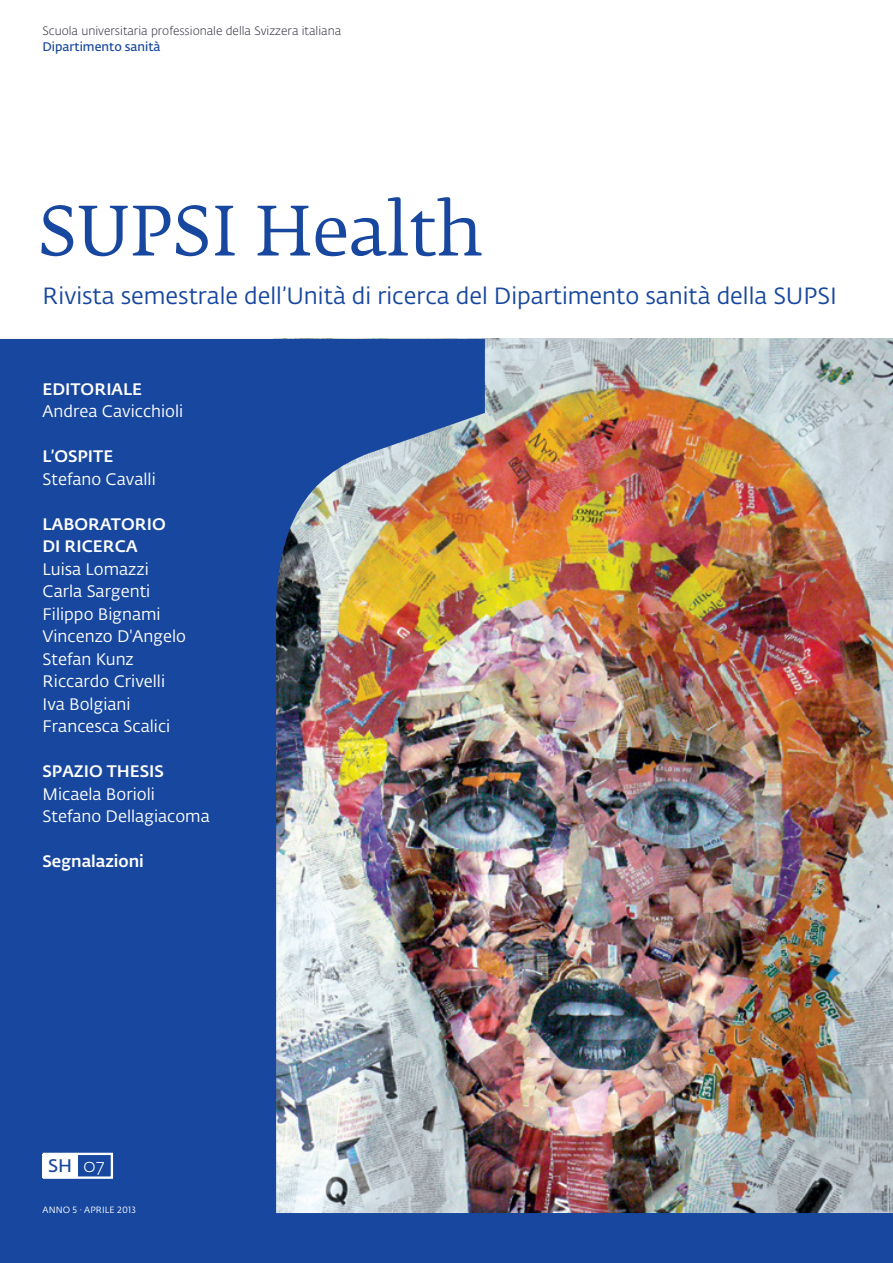
<style>
.page{position:relative;width:893px;height:1263px;background:#fff}
.page>*{position:absolute;margin:0;border:0;box-sizing:border-box;transform-origin:0 0}
.t1{font:67.5px "SUPSI Fedra Serif";color:#17479e}
.t2{font:23.25px "SUPSI Fedra Sans";color:#17479e}
.t3{font:600 18px "SUPSI Fedra Sans";color:#17479e}
.t4{font:16.5px/22.5px "SUPSI Fedra Sans";color:#fff}
.t5{font:500 16.5px/22.5px "SUPSI Fedra Sans";color:#fff}
.t6{font:600 12.3px "SUPSI Fedra Sans";color:#17479e}
.t7{font:300 12px "SUPSI Fedra Sans";color:#30343d}
.t8{font:9px "SUPSI Fedra Sans";letter-spacing:.01em;color:#fff}
.s1{font-weight:300;font-size:18.3px;color:#fff}
</style>
<div class="page">
<img style="left:0;top:339px;width:893px;height:924px">
<div style="left:43px;top:1154px;width:35px;height:24px;background:#fff"></div>
<div style="left:43px;top:1153px;width:70px;height:26px;border:2px solid #fff"></div>
<p class="t7" style="left:43px;top:23px;width:300px">Scuola universitaria professionale della Svizzera italiana</p>
<p class="t6" style="left:43px;top:40px;width:119px">Dipartimento sanità</p>
<h1 class="t1" style="left:38px;top:185px;width:446px">SUPSI Health</h1>
<h2 class="t2" style="left:43px;top:282px;width:796px">Rivista semestrale dell’Unità di ricerca del Dipartimento sanità della SUPSI</h2>
<p class="t5" style="left:43px;top:378px;width:101px">EDITORIALE</p>
<p class="t4" style="left:43px;top:401px;width:142px">Andrea Cavicchioli</p>
<p class="t5" style="left:43px;top:445px;width:72px">L’OSPITE</p>
<p class="t4" style="left:43px;top:468px;width:115px">Stefano Cavalli</p>
<p class="t5" style="left:43px;top:513px;width:125px">LABORATORIO<br>DI RICERCA</p>
<p class="t4" style="left:43px;top:558px;width:145px">Luisa Lomazzi<br>Carla Sargenti<br>Filippo Bignami<br>Vincenzo D'Angelo<br>Stefan Kunz<br>Riccardo Crivelli<br>Iva Bolgiani<br>Francesca Scalici</p>
<p class="t5" style="left:43px;top:760px;width:123px">SPAZIO THESIS</p>
<p class="t4" style="left:43px;top:783px;width:169px">Micaela Borioli<br>Stefano Dellagiacoma</p>
<p class="t5" style="left:43px;top:850px;width:103px">Segnalazioni</p>
<p class="t3" style="left:48px;top:1155px;width:58px">SH <span class="s1">07</span></p>
<p class="t8" style="left:43px;top:1204px;width:95px">ANNO 5 · APRILE 2013</p>
</div>
